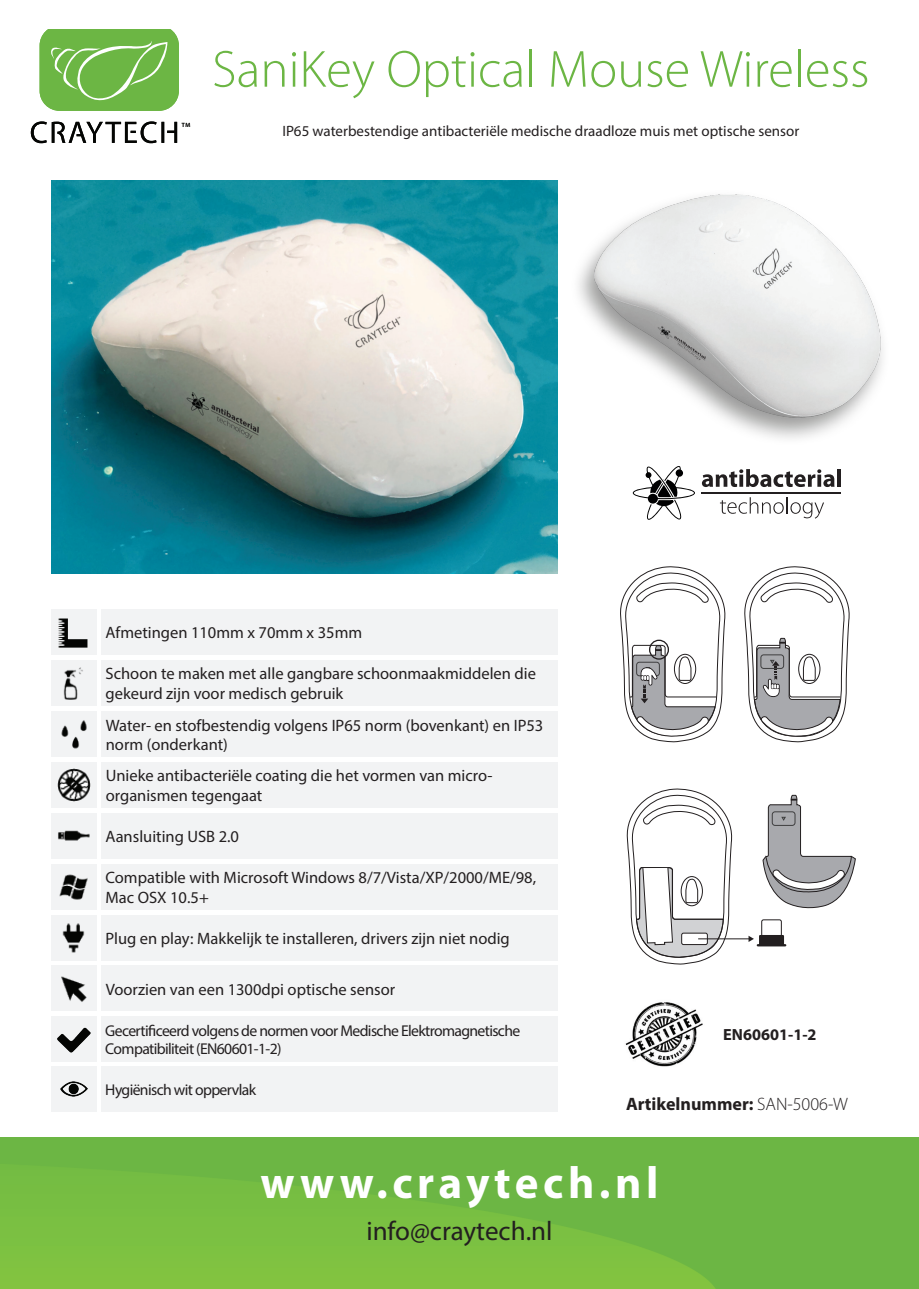
<style>
.page{position:relative;width:919px;height:1289px;background:#fff}
.page>*{position:absolute;margin:0;border:0;box-sizing:border-box;transform-origin:0 0}
.t1{font:300 52.5px "Myriad Pro";color:#6cb644}
.t2{font:700 45px "Myriad Pro";letter-spacing:.1em;color:#fff}
.t3{font:27px "Myriad Pro";color:#231f20}
.t4{font:700 18px "Myriad Pro";color:#231f20}
.t5{font:16.5px/19.8px "Myriad Pro";color:#231f20}
.t6{font:700 16.2px "Myriad Pro";color:#231f20}
.t7{font:15.6px/18.8px "Myriad Pro";letter-spacing:-.04em;color:#231f20}
.t8{font:15px "Myriad Pro";color:#231f20}
.t9{font:6px "Myriad Pro";color:#040503}
.s1{font-weight:300}
</style>
<div class="page">
<img style="left:0;top:1137px;width:918px;height:151px">
<svg style="left:31px;top:121px;width:146px;height:22px"></svg>
<svg style="left:40px;top:30px;width:139px;height:81px;background:#7abd56"></svg>
<div style="left:101px;top:864px;width:456px;height:45px;background:#f2f3f4"></div>
<div style="left:51px;top:864px;width:45px;height:45px;background:#f2f3f4"></div>
<img style="left:59px;top:874px;width:29px;height:26px">
<div style="left:101px;top:711px;width:457px;height:45px;background:#f2f3f4"></div>
<div style="left:51px;top:711px;width:45px;height:45px;background:#f2f3f4"></div>
<img style="left:61px;top:720px;width:26px;height:29px">
<div style="left:101px;top:660px;width:456px;height:45px;background:#f2f3f4"></div>
<div style="left:51px;top:660px;width:45px;height:45px;background:#f2f3f4"></div>
<img style="left:63px;top:667px;width:20px;height:33px">
<div style="left:101px;top:762px;width:457px;height:45px;background:#f2f3f4"></div>
<div style="left:51px;top:762px;width:45px;height:45px;background:#f2f3f4"></div>
<img style="left:57px;top:768px;width:34px;height:33px">
<div style="left:101px;top:813px;width:456px;height:45px;background:#f2f3f4"></div>
<div style="left:51px;top:813px;width:45px;height:45px;background:#f2f3f4"></div>
<img style="left:58px;top:830px;width:32px;height:11px">
<div style="left:101px;top:915px;width:456px;height:45px;background:#f2f3f4"></div>
<div style="left:51px;top:915px;width:45px;height:45px;background:#f2f3f4"></div>
<img style="left:62px;top:923px;width:23px;height:30px">
<div style="left:101px;top:609px;width:456px;height:45px;background:#f2f3f4"></div>
<div style="left:51px;top:609px;width:45px;height:45px;background:#f2f3f4"></div>
<img style="left:58px;top:618px;width:30px;height:30px">
<div style="left:101px;top:965px;width:457px;height:46px;background:#f2f3f4"></div>
<div style="left:51px;top:965px;width:45px;height:46px;background:#f2f3f4"></div>
<img style="left:61px;top:976px;width:26px;height:26px">
<div style="left:101px;top:1016px;width:456px;height:45px;background:#f2f3f4"></div>
<div style="left:51px;top:1016px;width:45px;height:45px;background:#f2f3f4"></div>
<img style="left:57px;top:1027px;width:34px;height:26px">
<img style="left:625px;top:1002px;width:78px;height:65px">
<img style="left:578px;top:194px;width:305px;height:245px">
<svg style="left:762px;top:795px;width:93px;height:114px"></svg>
<svg style="left:626px;top:788px;width:108px;height:176px"></svg>
<div style="left:681px;top:933px;width:26px;height:11px;background:#fff;border-radius:2px"></div>
<div style="left:681px;top:933px;width:26px;height:11px;border:1px solid #231f20;border-radius:2px"></div>
<div style="left:761px;top:919px;width:20px;height:17px;border:1px solid #231f20;border-radius:2px"></div>
<hr style="left:698px;top:938px;width:53px;height:1px;background:#231f20">
<svg style="left:748px;top:935px;width:38px;height:11px"></svg>
<svg style="left:620px;top:566px;width:106px;height:176px"></svg>
<svg style="left:744px;top:566px;width:106px;height:176px"></svg>
<div style="left:649px;top:639px;width:20px;height:20px;border:1px solid #231f20;border-radius:50%"></div>
<svg style="left:632px;top:466px;width:63px;height:54px"></svg>
<svg style="left:701px;top:469px;width:133px;height:18px"></svg>
<hr style="left:837px;top:469px;width:4px;height:18px;background:#231f20">
<svg style="left:720px;top:497px;width:104px;height:21px"></svg>
<hr style="left:701px;top:492px;width:140px;height:2px;background:#231f20">
<div style="left:101px;top:1066px;width:456px;height:45px;background:#f2f3f4"></div>
<div style="left:51px;top:1066px;width:45px;height:45px;background:#f2f3f4"></div>
<img style="left:60px;top:1081px;width:28px;height:16px">
<img style="left:51px;top:181px;width:506px;height:392px">
<p class="t9" style="left:182px;top:121px;width:10px">TM</p>
<h1 class="t1" style="left:212px;top:40px;width:659px">SaniKey Optical Mouse Wireless</h1>
<p class="t8" style="left:282px;top:122px;width:518px">IP65 waterbestendige antibacteriële medische draadloze muis met optische sensor</p>
<p class="t5" style="left:105px;top:622px;width:258px">Afmetingen 110mm x 70mm x 35mm</p>
<p class="t5" style="left:105px;top:663px;width:432px">Schoon te maken met alle gangbare schoonmaakmiddelen die gekeurd zijn voor medisch gebruik</p>
<p class="t5" style="left:106px;top:714px;width:439px">Water- en stofbestendig volgens IP65 norm (bovenkant) en IP53 norm (onderkant)</p>
<p class="t5" style="left:106px;top:765px;width:388px">Unieke antibacteriële coating die het vormen van micro&shy;organismen tegengaat</p>
<p class="t5" style="left:105px;top:826px;width:135px">Aansluiting USB 2.0</p>
<p class="t5" style="left:105px;top:867px;width:432px">Compatible with Microsoft Windows 8/7/Vista/XP/2000/ME/98,<br>Mac OSX 10.5+</p>
<p class="t5" style="left:105px;top:928px;width:406px">Plug en play: Makkelijk te installeren, drivers zijn niet nodig</p>
<p class="t5" style="left:106px;top:978px;width:291px">Voorzien van een 1300dpi optische sensor</p>
<p class="t7" style="left:105px;top:1020px;width:416px">Gecertificeerd volgens de normen voor Medische Elektromagnetische<br>Compatibiliteit (EN60601-1-2)</p>
<p class="t6" style="left:723px;top:1024px;width:95px">EN60601-1-2</p>
<p class="t7" style="left:105px;top:1080px;width:152px">Hygiënisch wit oppervlak</p>
<p class="t4" style="left:626px;top:1092px;width:223px">Artikelnummer: <span class="s1">SAN-5006-W</span></p>
<h2 class="t2" style="left:260px;top:1153px;width:399px">www.craytech.nl</h2>
<h3 class="t3" style="left:366px;top:1213px;width:188px">info@craytech.nl</h3>
</div>
